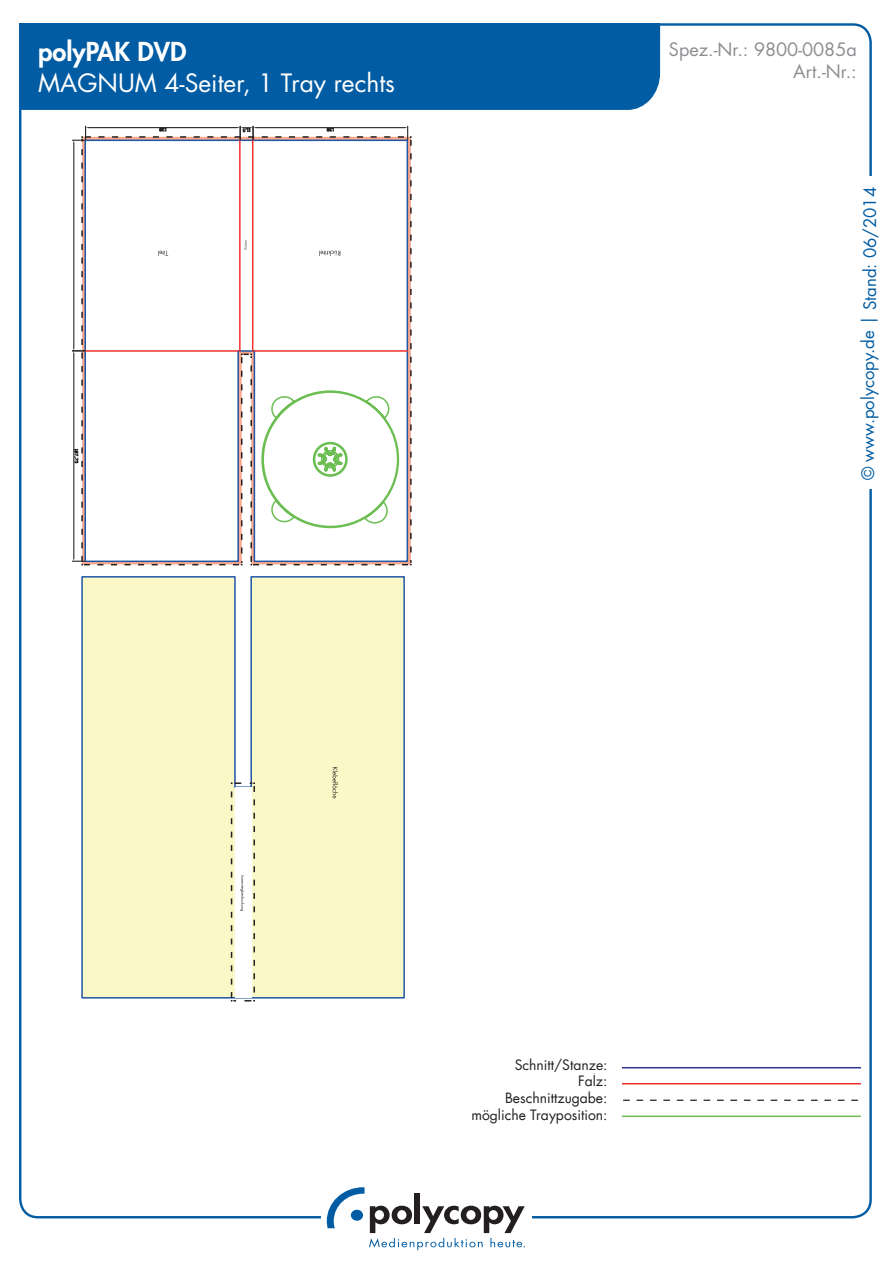
<style>
.page{position:relative;width:893px;height:1263px;background:#fff}
.page>*{position:absolute;margin:0;border:0;box-sizing:border-box;transform-origin:0 0}
.t1{font:800 25.35px "Futura LT";color:#fff}
.t2{font:24.6px "Futura LT";color:#fff}
.t3{font:18px/21.6px "Futura LT";color:#8b8d90;text-align:right}
.t4{font:16.8px "Futura LT";color:#015ca3}
.t5{font:13.95px/15.1px "Futura LT";color:#231f20;text-align:right}
.s1{font-size:13.05px}
</style>
<div class="page">
<svg style="left:622px;top:1067px;width:239px;height:34px"></svg>
<hr style="left:622px;top:1115px;width:239px;height:2px;background:#6cbe53">
<div style="left:81px;top:576px;width:324px;height:423px;background:#faf8c6"></div>
<svg style="left:230px;top:782px;width:26px;height:220px"></svg>
<svg style="left:333px;top:767px;width:5px;height:31px"></svg>
<svg style="left:72px;top:125px;width:340px;height:441px"></svg>
<div style="left:19px;top:24px;width:642px;height:87px;background:#015ca3"></div>
<svg style="left:327px;top:1187px;width:198px;height:63px"></svg>
<h1 class="t1" style="left:38px;top:34px;width:150px">polyPAK DVD</h1>
<h2 class="t2" style="left:38px;top:67px;width:358px">MAGNUM 4-Seiter, 1 Tray rechts</h2>
<p class="t3" style="left:669px;top:39px;width:189px">Spez.-Nr.: 9800-0085a<br>Art.-Nr.:</p>
<p class="t4" style="left:857px;top:480px;width:295px;rotate:-90deg">© www.polycopy.de | Stand: 06/2014</p>
<p class="t5" style="left:515px;top:1058px;width:94px">Schnitt/Stanze:<br>Falz:</p>
<p class="t5" style="left:471px;top:1089px;width:138px;line-height:17.4px">Beschnittzugabe: mö<span class="s1">g</span>liche Trayposition:</p>
</div>
